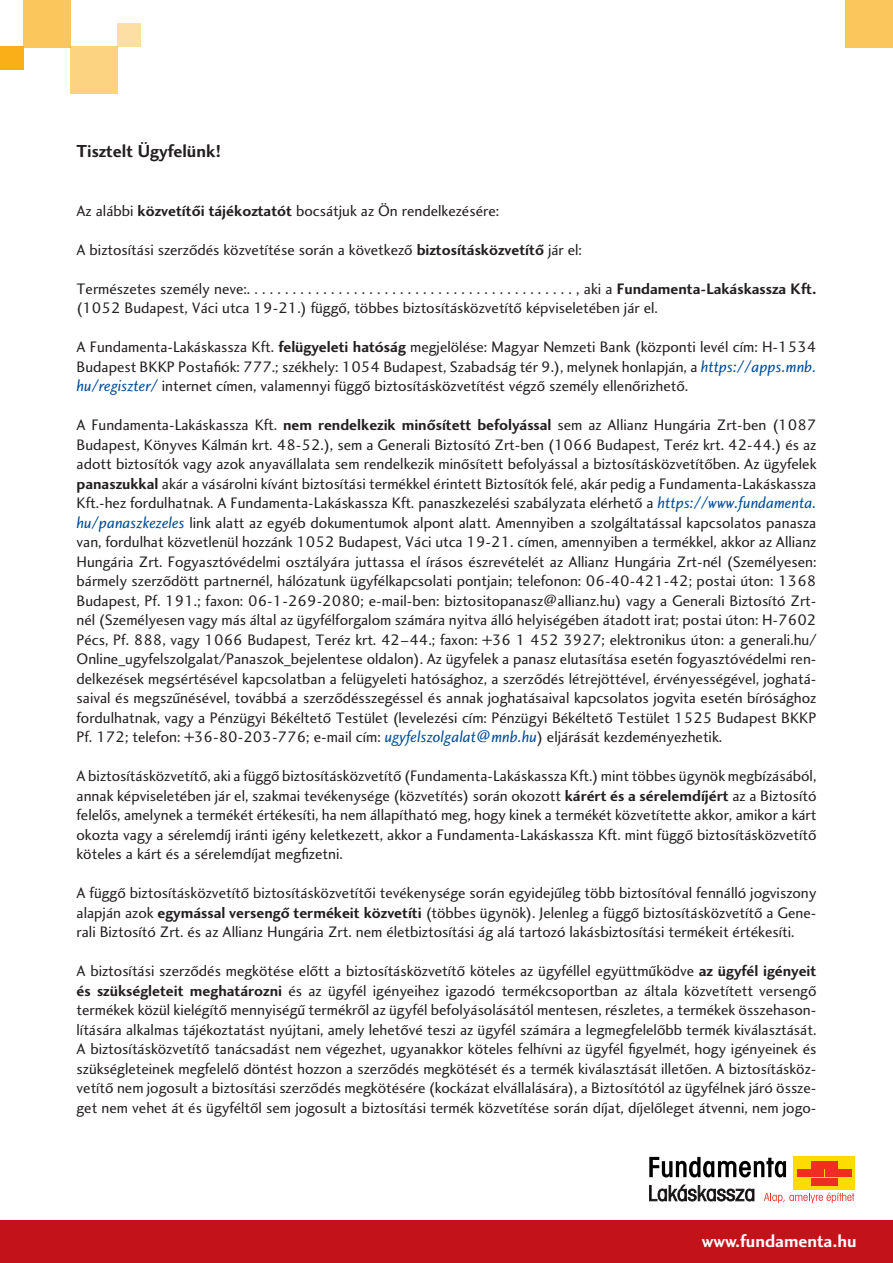
<style>
.page{position:relative;width:893px;height:1263px;background:#fff}
.page>*{position:absolute;margin:0;border:0;box-sizing:border-box;transform-origin:0 0}
.t1{font:18px "Charlotte Sans Bold Plain H";color:#231f20}
.t2{font:700 18px "Charlotte Sans Mad";color:#fff}
.t3{font:15.75px/19.5px "Charlotte Sans Book Plain H";color:#231f20;text-align:justify}
.s1{font-family:"Charlotte Sans Bold Plain H"}
.s2{font-family:"Charlotte Sans Book Italic Plain H";font-size:16.5px;color:#014c98}
</style>
<div class="page">
<div style="left:0;top:1220px;width:893px;height:43px;background:#c4121a"></div>
<div style="left:793px;top:1157px;width:62px;height:33px;background:#ffdc01"></div>
<div style="left:811px;top:1161px;width:26px;height:8px;background:#ee2e22"></div>
<div style="left:811px;top:1178px;width:26px;height:7px;background:#ee2e22"></div>
<div style="left:797px;top:1170px;width:27px;height:7px;background:#ee2e22"></div>
<div style="left:825px;top:1170px;width:26px;height:7px;background:#ee2e22"></div>
<svg style="left:649px;top:1157px;width:137px;height:20px"></svg>
<svg style="left:649px;top:1185px;width:105px;height:16px"></svg>
<svg style="left:764px;top:1193px;width:90px;height:10px"></svg>
<div style="left:0;top:46px;width:24px;height:24px;background:#faaf18"></div>
<div style="left:118px;top:23px;width:23px;height:23px;background:#fddfa3"></div>
<div style="left:24px;top:0;width:47px;height:47px;background:#fbc75d"></div>
<div style="left:846px;top:0;width:47px;height:47px;background:#fbc75d"></div>
<div style="left:71px;top:46px;width:47px;height:48px;background:#fcd380"></div>
<p class="t1" style="left:77px;top:141px;width:146px">Tisztelt Ügyfelünk!</p>
<p class="t3" style="left:77px;top:201px;width:424px">Az alábbi <span class="s1">közvetítôi tájékoztatót</span> bocsátjuk az Ön rendelkezésére:</p>
<p class="t3" style="left:77px;top:240px;width:507px">A biztosítási szerzôdés közvetítése során a következô <span class="s1">biztosításközvetítô</span> jár el:</p>
<p class="t3" style="left:77px;top:279px;width:741px">Természetes személy neve:. . . . . . . . . . . . . . . . . . . . . . . . . . . . . . . . . . . . . . . . . . . , aki a <span class="s1">Fundamenta-Lakáskassza Kft. </span>(1052 Budapest, Váci utca 19-21.) függô, többes biztosításközvetítô képviseletében jár el.</p>
<p class="t3" style="left:77px;top:337px;width:741px">A Fundamenta-Lakáskassza Kft. <span class="s1">felügyeleti hatóság</span> megjelölése: Magyar Nemzeti Bank (központi levél cím: H-1534<br>Budapest BKKP Postafiók: 777.; székhely: 1054 Budapest, Szabadság tér 9.), melynek honlapján, a <span class="s2">https://apps.mnb. hu/regiszter/</span> internet címen, valamennyi függô biztosításközvetítést végzô személy ellenôrizhetô.</p>
<p class="t3" style="left:77px;top:415px;width:741px">A Fundamenta-Lakáskassza Kft. <span class="s1">nem rendelkezik minôsített befolyással</span> sem az Allianz Hungária Zrt-ben (1087<br>Budapest, Könyves Kálmán krt. 48-52.), sem a Generali Biztosító Zrt-ben (1066 Budapest, Teréz krt. 42-44.) és az adott biztosítók vagy azok anyavállalata sem rendelkezik minôsített befolyással a biztosításközvetítôben. Az ügyfelek <span class="s1">panaszukkal</span> akár a vásárolni kívánt biztosítási termékkel érintett Biztosítók felé, akár pedig a Fundamenta-Lakáskassza Kft.-hez fordulhatnak. A Fundamenta-Lakáskassza Kft. panaszkezelési szabályzata elérhetô a <span class="s2">https://www.fundamenta. hu/panaszkezeles</span> link alatt az egyéb dokumentumok alpont alatt. Amennyiben a szolgáltatással kapcsolatos panasza van, fordulhat közvetlenül hozzánk 1052 Budapest, Váci utca 19-21. címen, amennyiben a termékkel, akkor az Allianz Hungária Zrt. Fogyasztóvédelmi osztályára juttassa el írásos észrevételét az Allianz Hungária Zrt-nél (Személyesen: bármely szerzôdött partnernél, hálózatunk ügyfélkapcsolati pontjain; telefonon: 06-40-421-42; postai úton: 1368<br>Budapest, Pf. 191.; faxon: 06-1-269-2080; e-mail-ben: biztositopanasz@allianz.hu) vagy a Generali Biztosító Zrt&shy;nél (Személyesen vagy más által az ügyfélforgalom számára nyitva álló helyiségében átadott irat; postai úton: H-7602<br>Pécs, Pf. 888, vagy 1066 Budapest, Teréz krt. 42–44.; faxon: +36 1 452 3927; elektronikus úton: a generali.hu/ Online_ugyfelszolgalat/Panaszok_bejelentese oldalon). Az ügyfelek a panasz elutasítása esetén fogyasztóvédelmi ren&shy;delkezések megsértésével kapcsolatban a felügyeleti hatósághoz, a szerzôdés létrejöttével, érvényességével, joghatá&shy;saival és megszûnésével, továbbá a szerzôdésszegéssel és annak joghatásaival kapcsolatos jogvita esetén bírósághoz fordulhatnak, vagy a Pénzügyi Békéltetô Testület (levelezési cím: Pénzügyi Békéltetô Testület 1525 Budapest BKKP Pf. 172; telefon: +36-80-203-776; e-mail cím: <span class="s2">ugyfelszolgalat@mnb.hu</span>) eljárását kezdeményezhetik.</p>
<p class="t3" style="left:77px;top:766px;width:741px">A biztosításközvetítô, aki a függô biztosításközvetítô (Fundamenta-Lakáskassza Kft.) mint többes ügynök megbízásából, annak képviseletében jár el, szakmai tevékenysége (közvetítés) során okozott <span class="s1">kárért és a sérelemdíjért</span> az a Biztosító felelôs, amelynek a termékét értékesíti, ha nem állapítható meg, hogy kinek a termékét közvetítette akkor, amikor a kárt okozta vagy a sérelemdíj iránti igény keletkezett, akkor a Fundamenta-Lakáskassza Kft. mint függô biztosításközvetítô köteles a kárt és a sérelemdíjat megfizetni.</p>
<p class="t3" style="left:77px;top:883px;width:741px">A függô biztosításközvetítô biztosításközvetítôi tevékenysége során egyidejûleg több biztosítóval fennálló jogviszony alapján azok <span class="s1">egymással versengô termékeit közvetíti</span> (többes ügynök). Jelenleg a függô biztosításközvetítô a Gene-</p>
<p class="t3" style="left:77px;top:922px;width:719px">rali Biztosító Zrt. és az Allianz Hungária Zrt. nem életbiztosítási ág alá tartozó lakásbiztosítási termékeit értékesíti.</p>
<p class="t3" style="left:77px;top:961px;width:741px">A biztosítási szerzôdés megkötése elôtt a biztosításközvetítô köteles az ügyféllel együttmûködve <span class="s1">az ügyfél igényeit és szükségleteit meghatározni</span> és az ügyfél igényeihez igazodó termékcsoportban az általa közvetített versengô termékek közül kielégítô mennyiségû termékrôl az ügyfél befolyásolásától mentesen, részletes, a termékek összehason&shy;lítására alkalmas tájékoztatást nyújtani, amely lehetôvé teszi az ügyfél számára a legmegfelelôbb termék kiválasztását.<br>A biztosításközvetítô tanácsadást nem végezhet, ugyanakkor köteles felhívni az ügyfél figyelmét, hogy igényeinek és szükségleteinek megfelelô döntést hozzon a szerzôdés megkötését és a termék kiválasztását illetôen. A biztosításköz&shy;vetítô nem jogosult a biztosítási szerzôdés megkötésére (kockázat elvállalására), a Biztosítótól az ügyfélnek járó össze&shy;get nem vehet át és ügyféltôl sem jogosult a biztosítási termék közvetítése során díjat, díjelôleget átvenni, nem jogo-</p>
<p class="t2" style="left:702px;top:1231px;width:156px">www.fundamenta.hu</p>
</div>
